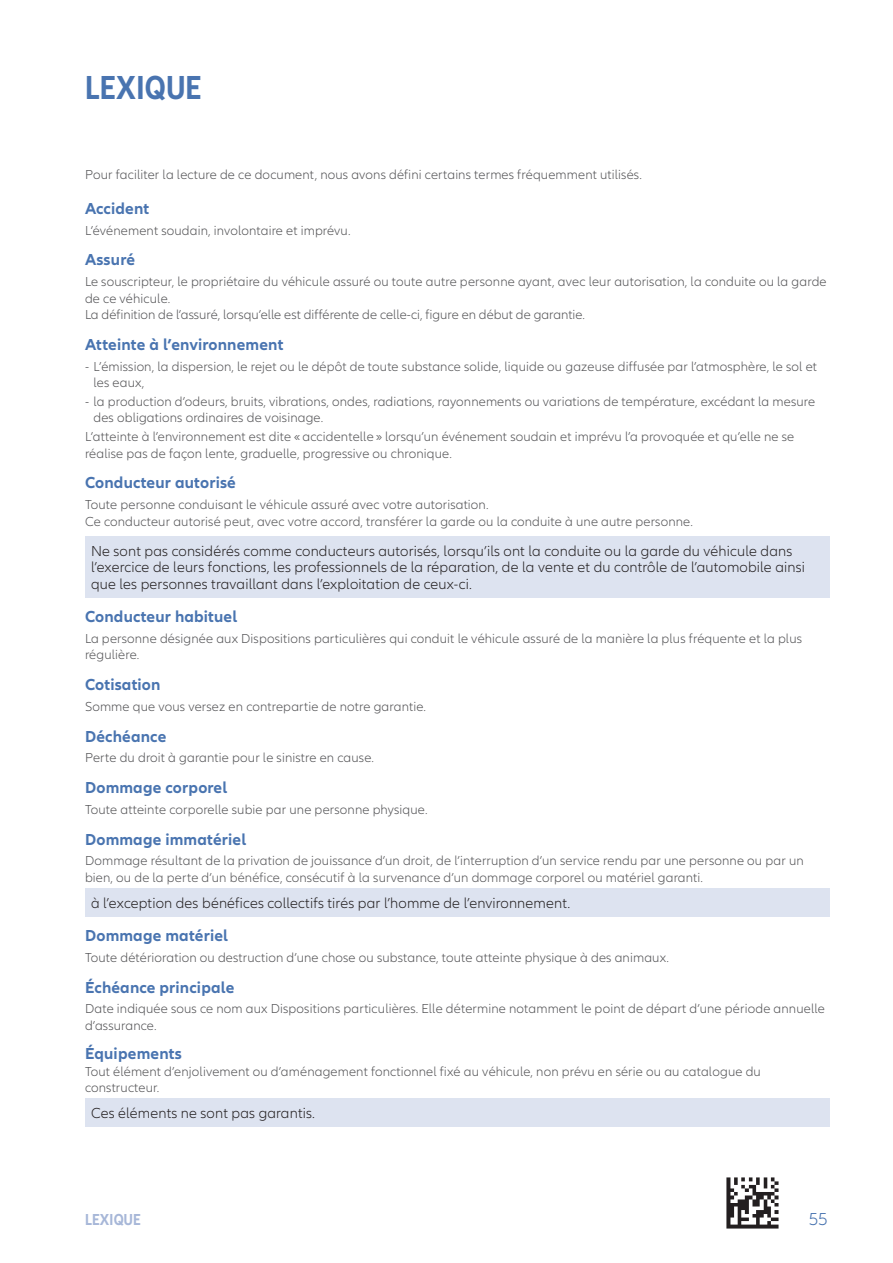
<style>
.page{position:relative;width:893px;height:1263px;background:#fff}
.page>*{position:absolute;margin:0;border:0;box-sizing:border-box;transform-origin:0 0}
.t1{font:700 condensed 34.5px "Allianz Neo";letter-spacing:.01em;color:#4974b0}
.t2{font:300 18px "Allianz Neo";color:#4974b0}
.t3{font:700 16.5px "Allianz Neo";letter-spacing:.01em;color:#4974b0}
.t4{font:700 condensed 16.5px "Allianz Neo";letter-spacing:.01em;color:#a7b7d8}
.t5{font:300 15px/16.5px "Allianz Neo";letter-spacing:.01em;color:#231f20}
.t6{font:300 13.5px/16.5px "Allianz Neo";letter-spacing:.01em;color:#535355}
</style>
<div class="page">
<img style="left:727px;top:1178px;width:51px;height:51px">
<div style="left:85px;top:536px;width:744px;height:61px;background:#dde3f0"></div>
<div style="left:85px;top:888px;width:744px;height:28px;background:#dde3f0"></div>
<div style="left:85px;top:1098px;width:744px;height:28px;background:#dde3f0"></div>
<h1 class="t1" style="left:85px;top:67px;width:118px">LEXIQUE</h1>
<p class="t6" style="left:85px;top:167px;width:558px">Pour faciliter la lecture de ce document, nous avons défini certains termes fréquemment utilisés.</p>
<p class="t3" style="left:85px;top:199px;width:66px">Accident</p>
<p class="t6" style="left:85px;top:222px;width:267px">L’événement soudain, involontaire et imprévu.</p>
<p class="t3" style="left:85px;top:250px;width:52px">Assuré</p>
<p class="t6" style="left:85px;top:274px;width:743px">Le souscripteur, le propriétaire du véhicule assuré ou toute autre personne ayant, avec leur autorisation, la conduite ou la garde de ce véhicule.<br>La définition de l’assuré, lorsqu’elle est différente de celle-ci, figure en début de garantie.</p>
<p class="t3" style="left:85px;top:335px;width:200px">Atteinte à l’environnement</p>
<p class="t6" style="left:94px;top:358px;width:725px;text-indent:-9px">- L’émission, la dispersion, le rejet ou le dépôt de toute substance solide, liquide ou gazeuse diffusée par l’atmosphère, le sol et les eaux,</p>
<p class="t6" style="left:94px;top:393px;width:723px;text-indent:-9px">- la production d’odeurs, bruits, vibrations, ondes, radiations, rayonnements ou variations de température, excédant la mesure des obligations ordinaires de voisinage.</p>
<p class="t6" style="left:85px;top:429px;width:711px">L’atteinte à l’environnement est dite « accidentelle » lorsqu’un événement soudain et imprévu l’a provoquée et qu’elle ne se réalise pas de façon lente, graduelle, progressive ou chronique.</p>
<p class="t3" style="left:85px;top:473px;width:152px">Conducteur autorisé</p>
<p class="t6" style="left:85px;top:497px;width:609px">Toute personne conduisant le véhicule assuré avec votre autorisation.<br>Ce conducteur autorisé peut, avec votre accord, transférer la garde ou la conduite à une autre personne.</p>
<p class="t5" style="left:91px;top:543px;width:715px">Ne sont pas considérés comme conducteurs autorisés, lorsqu’ils ont la conduite ou la garde du véhicule dans l’exercice de leurs fonctions, les professionnels de la réparation, de la vente et du contrôle de l’automobile ainsi que les personnes travaillant dans l’exploitation de ceux-ci.</p>
<p class="t3" style="left:85px;top:607px;width:154px">Conducteur habituel</p>
<p class="t6" style="left:85px;top:630px;width:718px">La personne désignée aux Dispositions particulières qui conduit le véhicule assuré de la manière la plus fréquente et la plus régulière.</p>
<p class="t3" style="left:85px;top:675px;width:77px">Cotisation</p>
<p class="t6" style="left:85px;top:698px;width:343px">Somme que vous versez en contrepartie de notre garantie.</p>
<p class="t3" style="left:85px;top:726px;width:83px">Déchéance</p>
<p class="t6" style="left:85px;top:750px;width:291px">Perte du droit à garantie pour le sinistre en cause.</p>
<p class="t3" style="left:85px;top:778px;width:144px">Dommage corporel</p>
<p class="t6" style="left:85px;top:801px;width:344px">Toute atteinte corporelle subie par une personne physique.</p>
<p class="t3" style="left:85px;top:829px;width:163px">Dommage immatériel</p>
<p class="t6" style="left:85px;top:853px;width:720px">Dommage résultant de la privation de jouissance d’un droit, de l’interruption d’un service rendu par une personne ou par un bien, ou de la perte d’un bénéfice, consécutif à la survenance d’un dommage corporel ou matériel garanti.</p>
<p class="t5" style="left:91px;top:895px;width:481px">à l’exception des bénéfices collectifs tirés par l’homme de l’environnement.</p>
<p class="t3" style="left:85px;top:926px;width:144px">Dommage matériel</p>
<p class="t6" style="left:85px;top:949px;width:585px">Toute détérioration ou destruction d’une chose ou substance, toute atteinte physique à des animaux.</p>
<p class="t3" style="left:85px;top:977px;width:151px">Échéance principale</p>
<p class="t6" style="left:85px;top:1001px;width:741px">Date indiquée sous ce nom aux Dispositions particulières. Elle détermine notamment le point de départ d’une période annuelle d’assurance.</p>
<p class="t3" style="left:85px;top:1044px;width:98px">Équipements</p>
<p class="t6" style="left:85px;top:1063px;width:677px">Tout élément d’enjolivement ou d’aménagement fonctionnel fixé au véhicule, non prévu en série ou au catalogue du constructeur.</p>
<p class="t5" style="left:91px;top:1105px;width:225px">Ces éléments ne sont pas garantis.</p>
<p class="t4" style="left:85px;top:1210px;width:57px">LEXIQUE</p>
<h2 class="t2" style="left:809px;top:1208px;width:20px">55</h2>
</div>
